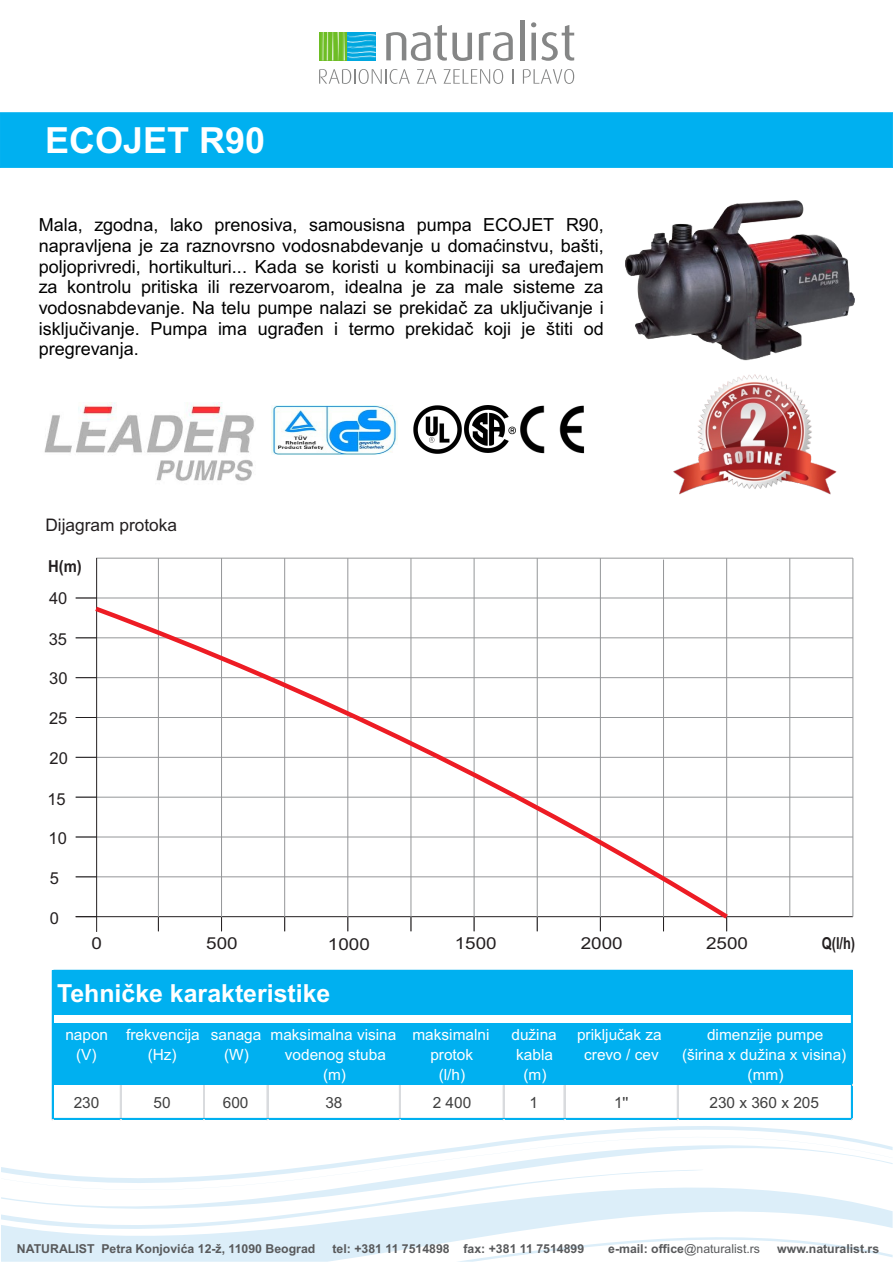
<style>
.page{position:relative;width:893px;height:1263px;background:#fff}
.page>*{position:absolute;margin:0;border:0;box-sizing:border-box;transform-origin:0 0}
.t1{font:700 36px "Arial";color:#fff}
.t2{font:700 24.9px "Arial";color:#fff}
.t3{font:18px/20.7px "Arial";color:#000;text-align:justify}
.t4{font:17.25px "Arial";color:#231f20}
.t5{font:16.5px "Arial";color:#231f20;scale:1.14 1}
.t6{font:16.5px "Arial";color:#231f20}
.t7{font:700 16.5px "Arial";color:#231f20;scale:.78 1}
.t8{font:700 16.5px "Arial";color:#231f20;scale:.9 1}
.t9{font:15.45px/20.1px "Arial";color:#fff;text-align:center}
.t10{font:15.45px "Arial";color:#404040}
.t11{font:700 12.3px "Arial";color:#58595b}
.t12{font:12.3px "Arial";color:#58595b}
.s1{font-weight:700}
</style>
<div class="page">
<svg style="left:386px;top:25px;width:86px;height:36px"></svg>
<svg style="left:479px;top:32px;width:34px;height:29px"></svg>
<hr style="left:520px;top:20px;width:4px;height:40px;background:#858686">
<svg style="left:531px;top:22px;width:43px;height:39px"></svg>
<div style="left:319px;top:32px;width:28px;height:28px;background:#6dbd24"></div>
<svg style="left:322px;top:32px;width:54px;height:28px"></svg>
<svg style="left:319px;top:69px;width:91px;height:15px"></svg>
<svg style="left:417px;top:69px;width:19px;height:15px"></svg>
<svg style="left:443px;top:69px;width:60px;height:15px"></svg>
<svg style="left:512px;top:69px;width:1px;height:15px"></svg>
<svg style="left:523px;top:69px;width:51px;height:15px"></svg>
<svg style="left:51px;top:1101px;width:802px;height:29px"></svg>
<svg style="left:564px;top:1130px;width:259px;height:4px"></svg>
<svg style="left:1px;top:1134px;width:892px;height:128px"></svg>
<svg style="left:1px;top:1168px;width:702px;height:77px"></svg>
<svg style="left:456px;top:1223px;width:437px;height:39px"></svg>
<div style="left:0;top:112px;width:893px;height:56px;background:#00b0f0"></div>
<img style="left:515px;top:405px;width:70px;height:49px">
<img style="left:271px;top:406px;width:127px;height:49px">
<img style="left:673px;top:374px;width:164px;height:121px">
<img style="left:44px;top:403px;width:210px;height:78px">
<img style="left:465px;top:406px;width:50px;height:46px">
<img style="left:413px;top:405px;width:48px;height:48px">
<img style="left:625px;top:200px;width:229px;height:161px">
<hr style="left:76px;top:916px;width:777px;height:1px;background:#231f20">
<hr style="left:76px;top:876px;width:777px;height:1px;background:#949698">
<hr style="left:76px;top:837px;width:777px;height:1px;background:#949698">
<hr style="left:76px;top:797px;width:777px;height:1px;background:#949698">
<hr style="left:76px;top:757px;width:777px;height:1px;background:#949698">
<hr style="left:76px;top:717px;width:777px;height:1px;background:#949698">
<hr style="left:76px;top:677px;width:777px;height:1px;background:#949698">
<hr style="left:76px;top:637px;width:777px;height:1px;background:#949698">
<hr style="left:76px;top:598px;width:777px;height:1px;background:#949698">
<hr style="left:96px;top:558px;width:757px;height:1px;background:#949698">
<hr style="left:96px;top:558px;width:1px;height:374px;background:#231f20">
<hr style="left:158px;top:558px;width:1px;height:373px;background:#949698">
<hr style="left:221px;top:558px;width:1px;height:373px;background:#949698">
<hr style="left:284px;top:558px;width:1px;height:373px;background:#949698">
<hr style="left:348px;top:558px;width:1px;height:373px;background:#949698">
<hr style="left:411px;top:558px;width:1px;height:373px;background:#949698">
<hr style="left:474px;top:558px;width:1px;height:373px;background:#949698">
<hr style="left:537px;top:558px;width:1px;height:373px;background:#949698">
<hr style="left:600px;top:558px;width:1px;height:373px;background:#949698">
<hr style="left:663px;top:559px;width:1px;height:372px;background:#949698">
<hr style="left:726px;top:558px;width:1px;height:373px;background:#949698">
<hr style="left:789px;top:558px;width:1px;height:359px;background:#949698">
<svg style="left:76px;top:876px;width:14px;height:1px"></svg>
<svg style="left:76px;top:837px;width:14px;height:1px"></svg>
<svg style="left:76px;top:797px;width:14px;height:1px"></svg>
<svg style="left:76px;top:757px;width:14px;height:1px"></svg>
<svg style="left:76px;top:717px;width:14px;height:1px"></svg>
<svg style="left:76px;top:677px;width:14px;height:1px"></svg>
<svg style="left:76px;top:637px;width:14px;height:1px"></svg>
<svg style="left:76px;top:598px;width:21px;height:1px"></svg>
<svg style="left:90px;top:603px;width:643px;height:320px"></svg>
<hr style="left:853px;top:558px;width:1px;height:359px;background:#949698">
<div style="left:52px;top:970px;width:800px;height:46px;background:#00b0f0"></div>
<div style="left:52px;top:1015px;width:801px;height:10px;background:#fff"></div>
<div style="left:52px;top:1023px;width:800px;height:62px;background:#00b0f0"></div>
<hr style="left:52px;top:970px;width:1px;height:149px;background:#00b0f0">
<hr style="left:120px;top:1085px;width:1px;height:33px;background:#d9dbde">
<hr style="left:203px;top:1085px;width:1px;height:33px;background:#d9dbde">
<hr style="left:204px;top:1085px;width:1px;height:33px;background:#d9dbde">
<hr style="left:267px;top:1085px;width:1px;height:33px;background:#d9dbde">
<hr style="left:399px;top:1085px;width:2px;height:33px;background:#d9dbde">
<hr style="left:503px;top:1085px;width:1px;height:33px;background:#d9dbde">
<hr style="left:564px;top:1085px;width:1px;height:33px;background:#d9dbde">
<hr style="left:677px;top:1085px;width:1px;height:33px;background:#d9dbde">
<hr style="left:53px;top:1118px;width:799px;height:1px;background:#00b0f0">
<hr style="left:851px;top:971px;width:1px;height:148px;background:#00b0f0">
<h1 class="t1" style="left:45px;top:127px;width:222px">ECOJET R90</h1>
<p class="t3" style="left:39px;top:216px;width:567px">Mala, zgodna, lako prenosiva, samousisna pumpa ECOJET R90, napravljena je za raznovrsno vodosnabdevanje u domaćinstvu, bašti, poljoprivredi, hortikulturi... Kada se koristi u kombinaciji sa uređajem za kontrolu pritiska ili rezervoarom, idealna je za male sisteme za vodosnabdevanje. Na telu pumpe nalazi se prekidač za uključivanje i isključivanje. Pumpa ima ugrađen i termo prekidač koji je štiti od pregrevanja.</p>
<p class="t4" style="left:45px;top:519px;width:133px">Dijagram protoka</p>
<p class="t8" style="left:48px;top:560px;width:39px">H(m)</p>
<p class="t6" style="left:49px;top:592px;width:20px">40</p>
<p class="t6" style="left:49px;top:633px;width:20px">35</p>
<p class="t6" style="left:49px;top:672px;width:20px">30</p>
<p class="t6" style="left:49px;top:712px;width:20px">25</p>
<p class="t6" style="left:49px;top:752px;width:20px">20</p>
<p class="t6" style="left:47px;top:793px;width:20px">15</p>
<p class="t6" style="left:49px;top:832px;width:20px">10</p>
<p class="t6" style="left:50px;top:872px;width:11px">5</p>
<p class="t6" style="left:50px;top:912px;width:11px">0</p>
<p class="t5" style="left:92px;top:937px;width:11px">0</p>
<p class="t5" style="left:206px;top:937px;width:29px">500</p>
<p class="t5" style="left:328px;top:938px;width:38px">1000</p>
<p class="t5" style="left:455px;top:937px;width:38px">1500</p>
<p class="t5" style="left:581px;top:937px;width:38px">2000</p>
<p class="t5" style="left:706px;top:937px;width:38px">2500</p>
<h2 class="t2" style="left:57px;top:984px;width:275px">Tehničke karakteristike</h2>
<p class="t7" style="left:822px;top:937px;width:44px">Q(l/h)</p>
<p class="t9" style="left:65px;top:1026px;width:44px">napon (V)</p>
<p class="t9" style="left:126px;top:1026px;width:75px">frekvencija (Hz)</p>
<p class="t9" style="left:211px;top:1026px;width:52px">sanaga (W)</p>
<p class="t9" style="left:271px;top:1026px;width:127px">maksimalna visina vodenog stuba (m)</p>
<p class="t9" style="left:412px;top:1026px;width:79px">maksimalni protok<br>(l/h)</p>
<p class="t9" style="left:511px;top:1026px;width:47px">dužina kabla (m)</p>
<p class="t9" style="left:577px;top:1026px;width:86px">priključak za crevo / cev</p>
<p class="t9" style="left:682px;top:1026px;width:166px">dimenzije pumpe<br>(širina x dužina x visina) (mm)</p>
<p class="t10" style="left:74px;top:1096px;width:27px">230</p>
<p class="t10" style="left:154px;top:1096px;width:19px">50</p>
<p class="t10" style="left:223px;top:1096px;width:27px">600</p>
<p class="t10" style="left:325px;top:1096px;width:19px">38</p>
<p class="t10" style="left:433px;top:1096px;width:40px">2 400</p>
<p class="t10" style="left:529px;top:1096px;width:10px">1</p>
<p class="t10" style="left:614px;top:1096px;width:16px">1''</p>
<p class="t10" style="left:709px;top:1096px;width:111px">230 x 360 x 205</p>
<p class="t11" style="left:17px;top:1244px;width:300px">NATURALIST Petra Konjovića 12-ž, 11090 Beograd</p>
<p class="t11" style="left:333px;top:1244px;width:253px">tel: +381 11 7514898 fax: +381 11 7514899</p>
<p class="t12" style="left:608px;top:1244px;width:153px"><span class="s1">e-mail: office</span>@naturalist.rs</p>
<p class="t11" style="left:777px;top:1244px;width:104px">www.naturalist.rs</p>
</div>
